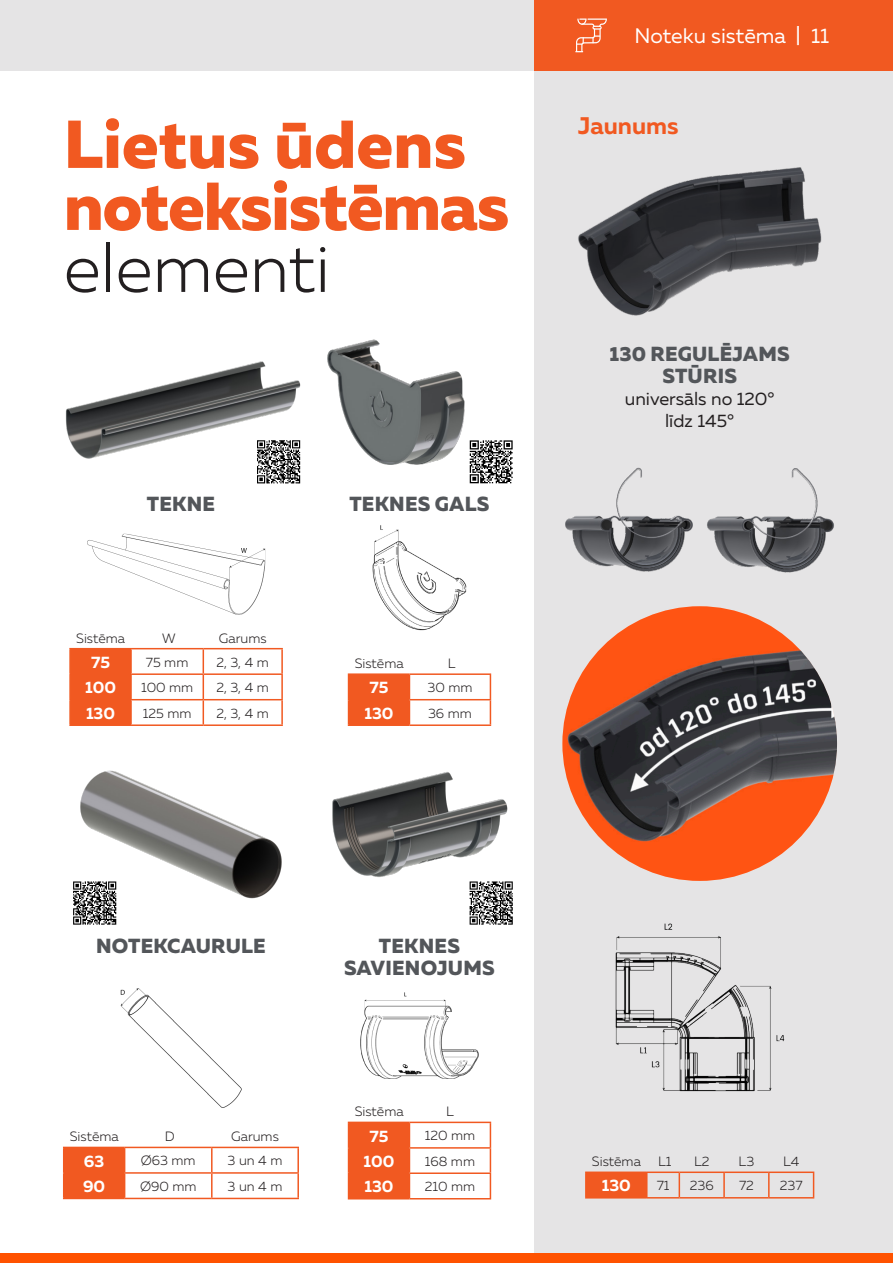
<style>
.page{position:relative;width:893px;height:1263px;background:#fff}
.page>*{position:absolute;margin:0;border:0;box-sizing:border-box;transform-origin:0 0}
.t1{font:800 67.5px/61.9px "Muller";letter-spacing:-.02em;color:#f15921}
.t2{font:700 24px "Muller";color:#f15921}
.t3{font:21px "Muller";color:#fff}
.t4{font:800 20.4px/22.5px "Muller";letter-spacing:.01em;color:#53565a;text-align:center}
.t5{font:18px "Muller";color:#231f20}
.t6{font:700 16.5px "Muller";color:#fff}
.t7{font:300 13.5px "Muller";color:#231f20}
.s1{font-weight:300;color:#231f20}
</style>
<div class="page">
<div style="left:0;top:0;width:540px;height:70px;background:#e5e4e5"></div>
<div style="left:535px;top:64px;width:358px;height:1198px;background:#e5e4e5"></div>
<div style="left:0;top:1253px;width:893px;height:10px;background:#ff5200"></div>
<div style="left:535px;top:0;width:358px;height:70px;background:#f15921"></div>
<img style="left:578px;top:167px;width:244px;height:149px">
<img style="left:65px;top:361px;width:236px;height:98px">
<img style="left:80px;top:770px;width:202px;height:129px">
<img style="left:87px;top:533px;width:179px;height:82px">
<img style="left:120px;top:988px;width:122px;height:120px">
<div style="left:71px;top:649px;width:59px;height:75px;background:#f15921"></div>
<hr style="left:69px;top:649px;width:2px;height:24px;background:#f15921">
<hr style="left:69px;top:648px;width:62px;height:1px;background:#f15921">
<hr style="left:130px;top:649px;width:2px;height:24px;background:#f15921">
<hr style="left:131px;top:648px;width:72px;height:1px;background:#f15921">
<hr style="left:203px;top:648px;width:80px;height:1px;background:#f15921">
<hr style="left:281px;top:649px;width:2px;height:24px;background:#f15921">
<hr style="left:69px;top:675px;width:2px;height:24px;background:#f15921">
<hr style="left:69px;top:673px;width:62px;height:2px;background:#f15921">
<hr style="left:130px;top:675px;width:2px;height:24px;background:#f15921">
<hr style="left:131px;top:673px;width:72px;height:2px;background:#f15921">
<hr style="left:203px;top:673px;width:80px;height:2px;background:#f15921">
<hr style="left:281px;top:675px;width:2px;height:24px;background:#f15921">
<hr style="left:69px;top:700px;width:2px;height:24px;background:#f15921">
<hr style="left:69px;top:699px;width:62px;height:1px;background:#f15921">
<hr style="left:69px;top:724px;width:62px;height:2px;background:#f15921">
<hr style="left:130px;top:700px;width:2px;height:24px;background:#f15921">
<hr style="left:131px;top:699px;width:72px;height:1px;background:#f15921">
<hr style="left:203px;top:699px;width:80px;height:1px;background:#f15921">
<svg style="left:203px;top:649px;width:1px;height:75px"></svg>
<hr style="left:281px;top:700px;width:2px;height:24px;background:#f15921">
<hr style="left:131px;top:724px;width:72px;height:2px;background:#f15921">
<hr style="left:203px;top:724px;width:80px;height:2px;background:#f15921">
<hr style="left:125px;top:1147px;width:87px;height:1px;background:#f15921">
<hr style="left:212px;top:1147px;width:87px;height:1px;background:#f15921">
<hr style="left:211px;top:1148px;width:2px;height:24px;background:#f15921">
<hr style="left:297px;top:1148px;width:2px;height:24px;background:#f15921">
<hr style="left:63px;top:1198px;width:62px;height:1px;background:#f15921">
<div style="left:63px;top:1147px;width:62px;height:51px;background:#f15921"></div>
<hr style="left:125px;top:1172px;width:87px;height:2px;background:#f15921">
<hr style="left:212px;top:1172px;width:87px;height:2px;background:#f15921">
<hr style="left:211px;top:1174px;width:2px;height:24px;background:#f15921">
<hr style="left:297px;top:1174px;width:2px;height:24px;background:#f15921">
<hr style="left:125px;top:1198px;width:87px;height:1px;background:#f15921">
<hr style="left:212px;top:1198px;width:87px;height:1px;background:#f15921">
<div style="left:586px;top:1172px;width:61px;height:26px;background:#f15921"></div>
<hr style="left:585px;top:1173px;width:2px;height:24px;background:#f15921">
<hr style="left:585px;top:1171px;width:62px;height:2px;background:#f15921">
<hr style="left:723px;top:1173px;width:2px;height:24px;background:#f15921">
<hr style="left:647px;top:1171px;width:32px;height:2px;background:#f15921">
<hr style="left:679px;top:1171px;width:45px;height:2px;background:#f15921">
<hr style="left:724px;top:1171px;width:45px;height:2px;background:#f15921">
<hr style="left:769px;top:1171px;width:45px;height:2px;background:#f15921">
<svg style="left:679px;top:1173px;width:1px;height:24px"></svg>
<hr style="left:768px;top:1173px;width:2px;height:24px;background:#f15921">
<svg style="left:813px;top:1173px;width:1px;height:24px"></svg>
<hr style="left:585px;top:1197px;width:62px;height:1px;background:#f15921">
<hr style="left:647px;top:1197px;width:32px;height:1px;background:#f15921">
<hr style="left:679px;top:1197px;width:45px;height:1px;background:#f15921">
<hr style="left:724px;top:1197px;width:45px;height:1px;background:#f15921">
<hr style="left:769px;top:1197px;width:45px;height:1px;background:#f15921">
<img style="left:327px;top:339px;width:138px;height:126px">
<img style="left:372px;top:525px;width:95px;height:106px">
<hr style="left:348px;top:673px;width:61px;height:2px;background:#f15921">
<hr style="left:409px;top:673px;width:82px;height:2px;background:#f15921">
<hr style="left:348px;top:724px;width:61px;height:2px;background:#f15921">
<div style="left:348px;top:674px;width:62px;height:51px;background:#f15921"></div>
<hr style="left:409px;top:699px;width:82px;height:1px;background:#f15921">
<svg style="left:490px;top:675px;width:1px;height:49px"></svg>
<hr style="left:409px;top:724px;width:82px;height:2px;background:#f15921">
<img style="left:332px;top:772px;width:176px;height:105px">
<img style="left:360px;top:992px;width:119px;height:87px">
<hr style="left:348px;top:1121px;width:61px;height:2px;background:#f15921">
<hr style="left:409px;top:1121px;width:82px;height:2px;background:#f15921">
<hr style="left:409px;top:1147px;width:82px;height:1px;background:#f15921">
<div style="left:348px;top:1122px;width:62px;height:77px;background:#f15921"></div>
<hr style="left:409px;top:1172px;width:82px;height:2px;background:#f15921">
<svg style="left:490px;top:1123px;width:1px;height:75px"></svg>
<hr style="left:409px;top:1198px;width:82px;height:1px;background:#f15921">
<svg style="left:575px;top:19px;width:32px;height:33px"></svg>
<img style="left:565px;top:467px;width:269px;height:106px">
<img style="left:562px;top:606px;width:275px;height:275px;border-radius:137px">
<img style="left:615px;top:923px;width:170px;height:169px">
<div style="left:253px;top:436px;width:51px;height:51px;background:#fff;border-radius:7px"></div>
<svg style="left:257px;top:440px;width:44px;height:44px"></svg>
<svg style="left:257px;top:440px;width:43px;height:43px;background:#767676"></svg>
<div style="left:69px;top:877px;width:51px;height:51px;background:#fff;border-radius:7px"></div>
<svg style="left:116px;top:881px;width:1px;height:44px"></svg>
<svg style="left:73px;top:881px;width:43px;height:44px;background:#767676"></svg>
<svg style="left:469px;top:440px;width:43px;height:44px"></svg>
<svg style="left:470px;top:440px;width:43px;height:43px"></svg>
<svg style="left:469px;top:881px;width:1px;height:44px"></svg>
<svg style="left:470px;top:881px;width:43px;height:44px"></svg>
<p class="t3" style="left:634px;top:23px;width:196px">Noteku sistēma | 11</p>
<p class="t1" style="left:64px;top:114px;width:447px">Lietus ūdens noteksistēmas <span class="s1">elementi</span></p>
<p class="t2" style="left:578px;top:111px;width:102px">Jaunums</p>
<p class="t4" style="left:147px;top:492px;width:70px">TEKNE</p>
<p class="t7" style="left:76px;top:630px;width:51px">Sistēma</p>
<p class="t7" style="left:162px;top:630px;width:15px">W</p>
<p class="t7" style="left:219px;top:630px;width:49px">Garums</p>
<p class="t6" style="left:91px;top:652px;width:21px">75</p>
<p class="t7" style="left:146px;top:654px;width:44px">75 mm</p>
<p class="t7" style="left:217px;top:654px;width:54px">2, 3, 4 m</p>
<p class="t6" style="left:85px;top:677px;width:32px">100</p>
<p class="t7" style="left:141px;top:679px;width:54px">100 mm</p>
<p class="t7" style="left:217px;top:679px;width:54px">2, 3, 4 m</p>
<p class="t6" style="left:86px;top:703px;width:31px">130</p>
<p class="t7" style="left:143px;top:705px;width:50px">125 mm</p>
<p class="t7" style="left:217px;top:705px;width:54px">2, 3, 4 m</p>
<p class="t4" style="left:349px;top:492px;width:142px">TEKNES GALS</p>
<p class="t7" style="left:355px;top:655px;width:51px">Sistēma</p>
<p class="t7" style="left:448px;top:655px;width:9px">L</p>
<p class="t6" style="left:369px;top:677px;width:21px">75</p>
<p class="t7" style="left:427px;top:679px;width:46px">30 mm</p>
<p class="t6" style="left:364px;top:703px;width:31px">130</p>
<p class="t7" style="left:428px;top:705px;width:45px">36 mm</p>
<p class="t4" style="left:96px;top:935px;width:171px">NOTEKCAURULE</p>
<p class="t7" style="left:70px;top:1129px;width:51px">Sistēma</p>
<p class="t7" style="left:165px;top:1129px;width:11px">D</p>
<p class="t7" style="left:231px;top:1129px;width:49px">Garums</p>
<p class="t6" style="left:84px;top:1150px;width:22px">63</p>
<p class="t7" style="left:141px;top:1153px;width:56px">Ø63 mm</p>
<p class="t7" style="left:228px;top:1153px;width:56px">3 un 4 m</p>
<p class="t6" style="left:83px;top:1176px;width:24px">90</p>
<p class="t7" style="left:140px;top:1178px;width:58px">Ø90 mm</p>
<p class="t7" style="left:228px;top:1178px;width:56px">3 un 4 m</p>
<p class="t4" style="left:344px;top:935px;width:152px">TEKNES<br>SAVIENOJUMS</p>
<p class="t7" style="left:355px;top:1103px;width:51px">Sistēma</p>
<p class="t7" style="left:446px;top:1103px;width:9px">L</p>
<p class="t6" style="left:369px;top:1125px;width:21px">75</p>
<p class="t7" style="left:425px;top:1127px;width:52px">120 mm</p>
<p class="t6" style="left:364px;top:1151px;width:32px">100</p>
<p class="t7" style="left:425px;top:1153px;width:52px">168 mm</p>
<p class="t6" style="left:364px;top:1176px;width:31px">130</p>
<p class="t7" style="left:425px;top:1178px;width:52px">210 mm</p>
<p class="t4" style="left:610px;top:342px;width:182px">130 REGULĒJAMS<br>STŪRIS</p>
<p class="t5" style="left:625px;top:387px;width:151px">universāls no 120°</p>
<p class="t5" style="left:665px;top:409px;width:71px">līdz 145°</p>
<p class="t7" style="left:592px;top:1153px;width:51px">Sistēma</p>
<p class="t7" style="left:658px;top:1153px;width:15px">L1</p>
<p class="t7" style="left:694px;top:1153px;width:17px">L2</p>
<p class="t7" style="left:739px;top:1153px;width:17px">L3</p>
<p class="t7" style="left:783px;top:1153px;width:18px">L4</p>
<p class="t6" style="left:602px;top:1175px;width:31px">130</p>
<p class="t7" style="left:657px;top:1177px;width:14px">71</p>
<p class="t7" style="left:690px;top:1177px;width:25px">236</p>
<p class="t7" style="left:739px;top:1177px;width:16px">72</p>
<p class="t7" style="left:780px;top:1177px;width:24px">237</p>
</div>
